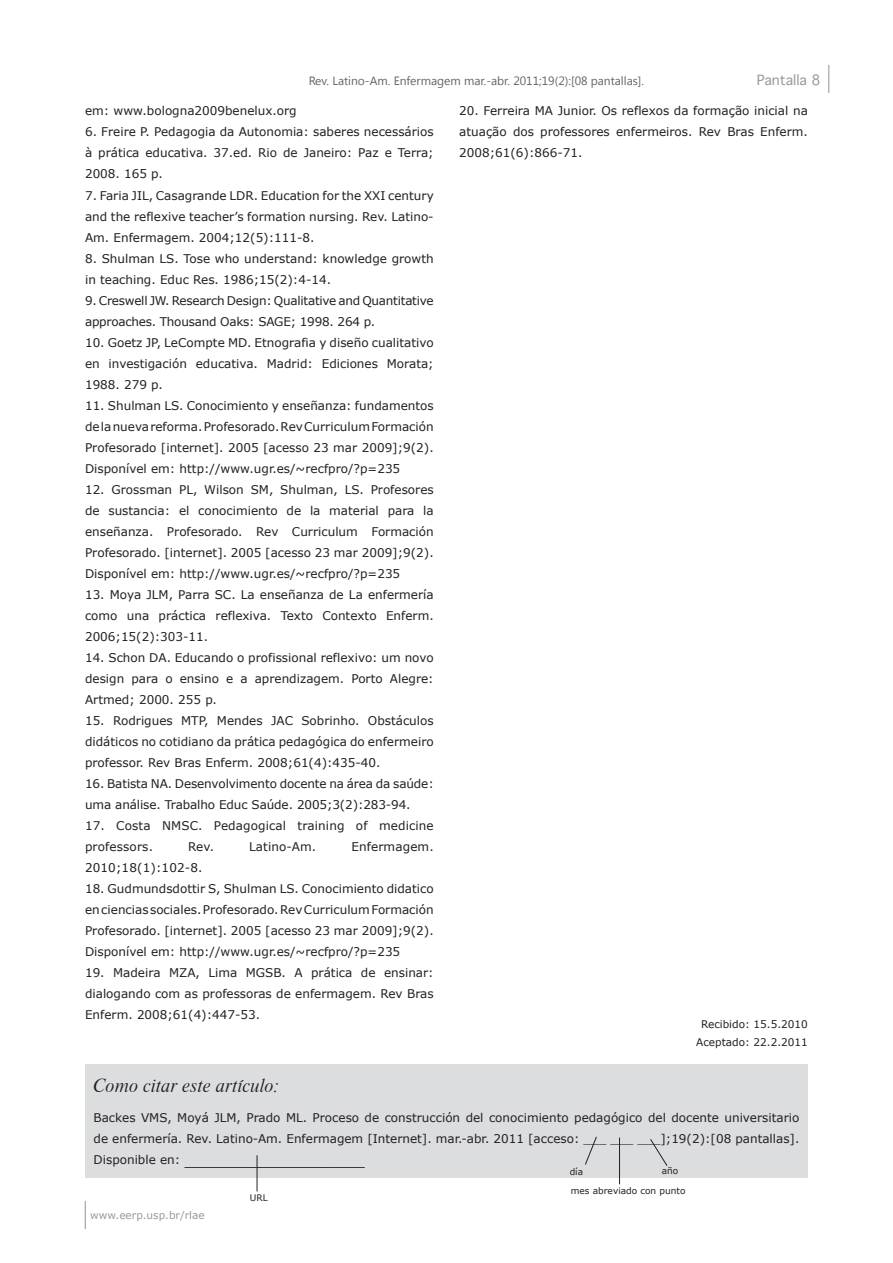
<style>
.page{position:relative;width:893px;height:1263px;background:#fff}
.page>*{position:absolute;margin:0;border:0;box-sizing:border-box;transform-origin:0 0}
.t1{font:18px "Times New Roman";color:#231f20}
.t2{font:18px "Dutch 801 BT Italic Headline";letter-spacing:.02em;color:#231f20}
.t3{font:13.5px "Geneva";color:#6c6d70}
._18__Referências{font:12px/21px "Verdana";color:#231f20;text-align:justify}
._18__Referências-2{font:12px/21px "Verdana";letter-spacing:-.02em;color:#231f20}
.t4{font:12px "Segoe UI";color:#231f20}
._21__Recebido_Aceito{font:10.5px "Verdana";color:#231f20}
.t5{font:10.5px "Verdana";color:#6c6d70}
._18__Referências-3{font:9px "Verdana";color:#231f20}
.s1{font-family:"Verdana";font-size:12px}
</style>
<div class="page">
<svg style="left:85px;top:1201px;width:1px;height:28px"></svg>
<svg style="left:828px;top:65px;width:1px;height:28px"></svg>
<div style="left:85px;top:1064px;width:723px;height:114px;background:#dcdddf"></div>
<svg style="left:585px;top:1136px;width:12px;height:29px"></svg>
<hr style="left:619px;top:1137px;width:1px;height:47px;background:#231f20">
<svg style="left:650px;top:1139px;width:17px;height:27px"></svg>
<hr style="left:257px;top:1155px;width:1px;height:36px;background:#231f20">
<p class="t4" style="left:308px;top:72px;width:337px">Rev. Latino-Am. Enfermagem mar.-abr. 2011;19(2):[08 pantallas].</p>
<p class="t3" style="left:756px;top:72px;width:65px">Pantalla 8</p>
<p class="_18__Referências" style="left:85px;top:100px;width:213px">em: www.bologna2009benelux.org</p>
<p class="_18__Referências" style="left:85px;top:121px;width:350px">6. Freire P. Pedagogia da Autonomia: saberes necessários à prática educativa. 37.ed. Rio de Janeiro: Paz e Terra; 2008. 165 p.</p>
<p class="_18__Referências" style="left:85px;top:184px;width:350px">7. Faria JIL, Casagrande LDR. Education for the XXI century and the reflexive teacher’s formation nursing. Rev. Latino-Am. Enfermagem. 2004;12(5):111-8.</p>
<p class="_18__Referências" style="left:85px;top:247px;width:350px">8. Shulman LS. Tose who understand: knowledge growth in teaching. Educ Res. 1986;15(2):4-14.</p>
<p class="_18__Referências-2" style="left:85px;top:289px;width:350px">9. Creswell JW. Research Design: Qualitative and Quantitative approaches. Thousand Oaks: SAGE; 1998. 264 p.</p>
<p class="_18__Referências" style="left:85px;top:331px;width:350px">10. Goetz JP, LeCompte MD. Etnografia y diseño cualitativo en investigación educativa. Madrid: Ediciones Morata; 1988. 279 p.</p>
<p class="_18__Referências" style="left:85px;top:394px;width:350px">11. Shulman LS. Conocimiento y enseñanza: fundamentos de la nueva reforma. Profesorado. Rev Curriculum Formación Profesorado [internet]. 2005 [acesso 23 mar 2009];9(2).<br>Disponível em: http://www.ugr.es/~recfpro/?p=235</p>
<p class="_18__Referências" style="left:85px;top:478px;width:350px">12. Grossman PL, Wilson SM, Shulman, LS. Profesores de sustancia: el conocimiento de la material para la enseñanza. Profesorado. Rev Curriculum Formación Profesorado. [internet]. 2005 [acesso 23 mar 2009];9(2).<br>Disponível em: http://www.ugr.es/~recfpro/?p=235</p>
<p class="_18__Referências" style="left:85px;top:583px;width:350px">13. Moya JLM, Parra SC. La enseñanza de La enfermería como una práctica reflexiva. Texto Contexto Enferm.<br>2006;15(2):303-11.</p>
<p class="_18__Referências" style="left:85px;top:646px;width:350px">14. Schon DA. Educando o profissional reflexivo: um novo design para o ensino e a aprendizagem. Porto Alegre:<br>Artmed; 2000. 255 p.</p>
<p class="_18__Referências" style="left:85px;top:709px;width:350px">15. Rodrigues MTP, Mendes JAC Sobrinho. Obstáculos didáticos no cotidiano da prática pedagógica do enfermeiro professor. Rev Bras Enferm. 2008;61(4):435-40.</p>
<p class="_18__Referências" style="left:85px;top:772px;width:350px">16. Batista NA. Desenvolvimento docente na área da saúde: uma análise. Trabalho Educ Saúde. 2005;3(2):283-94.</p>
<p class="_18__Referências" style="left:85px;top:814px;width:350px">17. Costa NMSC. Pedagogical training of medicine professors.</p>
<p class="_18__Referências" style="left:188px;top:835px;width:27px">Rev.</p>
<p class="_18__Referências" style="left:249px;top:835px;width:69px">Latino-Am.</p>
<p class="_18__Referências" style="left:351px;top:835px;width:84px">Enfermagem.</p>
<p class="_18__Referências" style="left:85px;top:856px;width:119px">2010;18(1):102-8.</p>
<p class="_18__Referências" style="left:85px;top:877px;width:350px">18. Gudmundsdottir S, Shulman LS. Conocimiento didatico en ciencias sociales. Profesorado. Rev Curriculum Formación Profesorado. [internet]. 2005 [acesso 23 mar 2009];9(2).<br>Disponível em: http://www.ugr.es/~recfpro/?p=235</p>
<p class="_18__Referências" style="left:85px;top:961px;width:350px">19. Madeira MZA, Lima MGSB. A prática de ensinar: dialogando com as professoras de enfermagem. Rev Bras Enferm. 2008;61(4):447-53.</p>
<p class="_18__Referências" style="left:459px;top:100px;width:350px">20. Ferreira MA Junior. Os reflexos da formação inicial na atuação dos professores enfermeiros. Rev Bras Enferm.<br>2008;61(6):866-71.</p>
<p class="_21__Recebido_Aceito" style="left:701px;top:1018px;width:108px">Recibido: 15.5.2010</p>
<p class="_21__Recebido_Aceito" style="left:696px;top:1036px;width:113px">Aceptado: 22.2.2011</p>
<p class="t2" style="left:94px;top:1075px;width:187px">Como citar este artículo:</p>
<p class="_18__Referências" style="left:94px;top:1106px;width:707px">Backes VMS, Moyá JLM, Prado ML. Proceso de construcción del conocimiento pedagógico del docente universitario de enfermería. Rev. Latino-Am. Enfermagem [Internet]. mar.-abr. 2011 [acceso: ___ ___ ___];19(2):[08 pantallas].</p>
<p class="t1" style="left:94px;top:1145px;width:273px"><span class="s1">Disponible en:</span> ____________________</p>
<p class="_18__Referências-3" style="left:662px;top:1165px;width:18px">año</p>
<p class="_18__Referências-3" style="left:570px;top:1165px;width:15px">día</p>
<p class="_18__Referências-3" style="left:571px;top:1184px;width:116px">mes abreviado con punto</p>
<p class="_18__Referências-3" style="left:250px;top:1192px;width:19px">URL</p>
<p class="t5" style="left:90px;top:1209px;width:116px">www.eerp.usp.br/rlae</p>
</div>
